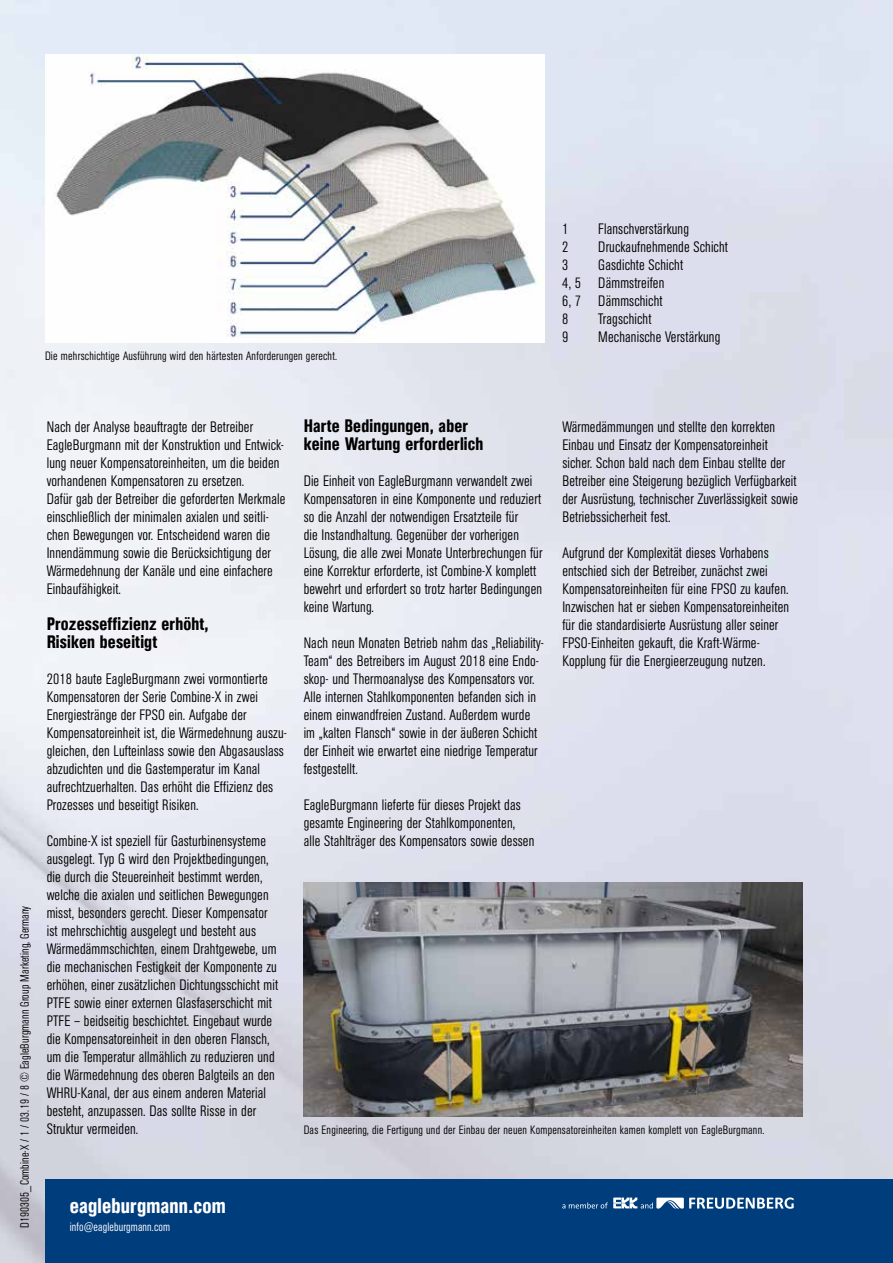
<style>
.page{position:relative;width:893px;height:1263px;background:#fff}
.page>*{position:absolute;margin:0;border:0;box-sizing:border-box;transform-origin:0 0}
.t1{font:500 condensed 21px "AG Book Pro";letter-spacing:.01em;color:#fff}
.t2{font:500 condensed 18px/18px "AG Book Pro";letter-spacing:.01em;color:#000}
.t3{font:300 condensed 15px/18px "AG Book Pro";letter-spacing:.01em;color:#000}
.t4{font:300 condensed 12px "AG Book Pro";letter-spacing:.02em;color:#000}
.t5{font:300 condensed 12px "AG Book Pro";letter-spacing:.01em;color:#fff}
</style>
<div class="page">
<img style="left:0;top:0;width:893px;height:1263px">
<div style="left:45px;top:1180px;width:848px;height:83px;background:#003d7c"></div>
<svg style="left:562px;top:1197px;width:232px;height:12px"></svg>
<img style="left:45px;top:54px;width:499px;height:288px">
<img style="left:304px;top:882px;width:499px;height:234px">
<p class="t4" style="left:45px;top:348px;width:294px">Die mehrschichtige Ausführung wird den härtesten Anforderungen gerecht.</p>
<p class="t3" style="left:562px;top:220px;width:8px">1</p>
<p class="t3" style="left:598px;top:220px;width:92px">Flanschverstärkung</p>
<p class="t3" style="left:562px;top:238px;width:8px">2</p>
<p class="t3" style="left:598px;top:238px;width:131px">Druckaufnehmende Schicht</p>
<p class="t3" style="left:562px;top:256px;width:8px">3</p>
<p class="t3" style="left:562px;top:256px;width:122px;text-indent:36px">Gasdichte Schicht<br>4, 5 Dämmstreifen<br>6, 7 Dämmschicht<br>8</p>
<p class="t3" style="left:598px;top:310px;width:55px">Tragschicht</p>
<p class="t3" style="left:562px;top:328px;width:8px">9</p>
<p class="t3" style="left:598px;top:328px;width:124px">Mechanische Verstärkung</p>
<p class="t4" style="left:17px;top:1228px;width:324px;rotate:-90deg">D190305_Combine-X / 1 / 03.19 / 8 © EagleBurgmann Group Marketing, Germany</p>
<p class="t3" style="left:47px;top:418px;width:240px">Nach der Analyse beauftragte der Betreiber EagleBurgmann mit der Konstruktion und Entwick&shy;lung neuer Kompensatoreinheiten, um die beiden vorhandenen Kompensatoren zu ersetzen.<br>Dafür gab der Betreiber die geforderten Merkmale einschließlich der minimalen axialen und seitli&shy;chen Bewegungen vor. Entscheidend waren die Innendämmung sowie die Berücksichtigung der Wärmedehnung der Kanäle und eine einfachere Einbaufähigkeit.</p>
<p class="t2" style="left:47px;top:615px;width:164px">Prozesseffizienz erhöht,<br>Risiken beseitigt</p>
<p class="t3" style="left:47px;top:670px;width:242px">2018 baute EagleBurgmann zwei vormontierte Kompensatoren der Serie Combine-X in zwei Energiestränge der FPSO ein. Aufgabe der Kompensatoreinheit ist, die Wärmedehnung auszu&shy;gleichen, den Lufteinlass sowie den Abgasauslass abzudichten und die Gastemperatur im Kanal aufrechtzuerhalten. Das erhöht die Effizienz des Prozesses und beseitigt Risiken.</p>
<p class="t3" style="left:47px;top:832px;width:233px">Combine-X ist speziell für Gasturbinensysteme ausgelegt. Typ G wird den Projektbedingungen, die durch die Steuereinheit bestimmt werden, welche die axialen und seitlichen Bewegungen misst, besonders gerecht. Dieser Kompensator ist mehrschichtig ausgelegt und besteht aus Wärmedämmschichten, einem Drahtgewebe, um die mechanischen Festigkeit der Komponente zu erhöhen, einer zusätzlichen Dichtungsschicht mit PTFE sowie einer externen Glasfaserschicht mit PTFE – beidseitig beschichtet. Eingebaut wurde die Kompensatoreinheit in den oberen Flansch, um die Temperatur allmählich zu reduzieren und die Wärmedehnung des oberen Balgteils an den WHRU-Kanal, der aus einem anderen Material besteht, anzupassen. Das sollte Risse in der Struktur vermeiden.</p>
<h1 class="t1" style="left:70px;top:1192px;width:157px">eagleburgmann.com</h1>
<p class="t5" style="left:70px;top:1219px;width:102px">info@eagleburgmann.com</p>
<p class="t2" style="left:304px;top:417px;width:181px">Harte Bedingungen, aber keine Wartung erforderlich</p>
<p class="t3" style="left:304px;top:472px;width:240px">Die Einheit von EagleBurgmann verwandelt zwei Kompensatoren in eine Komponente und reduziert so die Anzahl der notwendigen Ersatzteile für<br>die Instandhaltung. Gegenüber der vorherigen Lösung, die alle zwei Monate Unterbrechungen für eine Korrektur erforderte, ist Combine-X komplett bewehrt und erfordert so trotz harter Bedingungen keine Wartung.</p>
<p class="t3" style="left:304px;top:634px;width:242px">Nach neun Monaten Betrieb nahm das „Reliability-Team“ des Betreibers im August 2018 eine Endo&shy;skop- und Thermoanalyse des Kompensators vor.<br>Alle internen Stahlkomponenten befanden sich in einem einwandfreien Zustand. Außerdem wurde im „kalten Flansch“ sowie in der äußeren Schicht der Einheit wie erwartet eine niedrige Temperatur festgestellt.</p>
<p class="t3" style="left:304px;top:796px;width:232px">EagleBurgmann lieferte für dieses Projekt das gesamte Engineering der Stahlkomponenten, alle Stahlträger des Kompensators sowie dessen</p>
<p class="t3" style="left:562px;top:418px;width:237px">Wärmedämmungen und stellte den korrekten Einbau und Einsatz der Kompensatoreinheit sicher. Schon bald nach dem Einbau stellte der Betreiber eine Steigerung bezüglich Verfügbarkeit der Ausrüstung, technischer Zuverlässigkeit sowie Betriebssicherheit fest.</p>
<p class="t3" style="left:562px;top:544px;width:228px">Aufgrund der Komplexität dieses Vorhabens entschied sich der Betreiber, zunächst zwei Kompensatoreinheiten für eine FPSO zu kaufen.<br>Inzwischen hat er sieben Kompensatoreinheiten für die standardisierte Ausrüstung aller seiner FPSO-Einheiten gekauft, die Kraft-Wärme-Kopplung für die Energieerzeugung nutzen.</p>
<p class="t4" style="left:304px;top:1122px;width:462px">Das Engineering, die Fertigung und der Einbau der neuen Kompensatoreinheiten kamen komplett von EagleBurgmann.</p>
</div>
